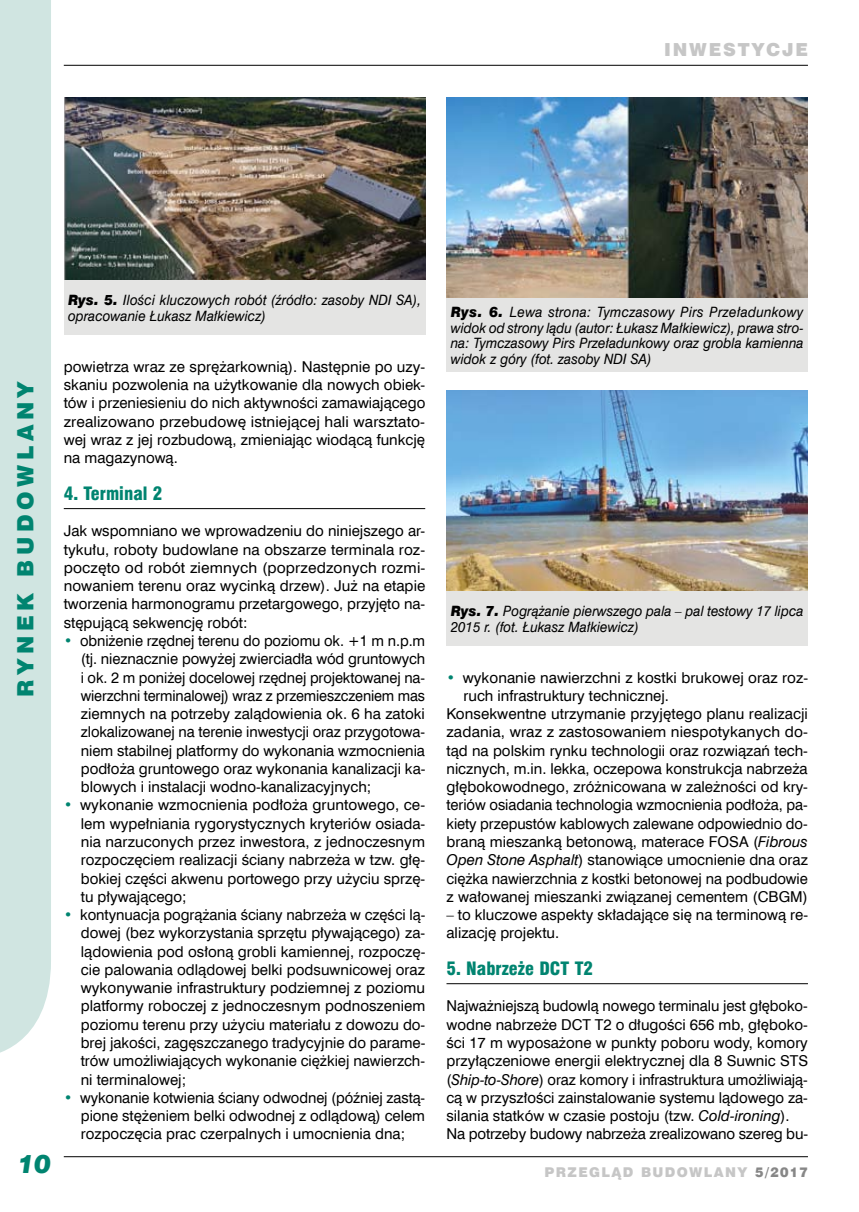
<style>
.page{position:relative;width:859px;height:1212px;background:#fff}
.page>*{position:absolute;margin:0;border:0;box-sizing:border-box;transform-origin:0 0}
.t1{font:italic 25.5px "Swis 721 Blk EU";color:#008470}
.t2{font:22.5px "Swis 721 Blk EU";color:#008470}
.t3{font:18px "Swis 721 Blk Cn EU";color:#008470}
.t4{font:18px "Swis 721 Blk EU";letter-spacing:.1em;color:#c6c6c6}
.t5{font:15px/18.3px "Swis 721 EU Normal";color:#000;text-align:justify}
.t6{font:14.25px/15.8px "Swis 721 EU Italic";color:#000;scale:.95 1}
.t7{font:13.5px "Swis 721 Blk EU";letter-spacing:.1em;color:#c6c6c6}
.s1{font-family:"Swis 721 Blk EU";font-style:italic}
.s2{color:#008470}
.s3{font-family:"Swis 721 EU Italic"}
.s4{color:#878787}
</style>
<div class="page">
<div style="left:0;top:0;width:51px;height:1053px;background:#d0e5e1"></div>
<hr style="left:64px;top:1156px;width:744px;height:1px;background:#000">
<hr style="left:64px;top:65px;width:744px;height:1px;background:#000">
<hr style="left:64px;top:508px;width:361px;height:1px;background:#000">
<hr style="left:446px;top:983px;width:362px;height:1px;background:#000">
<img style="left:64px;top:98px;width:361px;height:182px">
<img style="left:446px;top:98px;width:362px;height:201px">
<img style="left:446px;top:390px;width:362px;height:201px">
<div style="left:64px;top:280px;width:361px;height:55px;background:#e4e4e3"></div>
<div style="left:446px;top:299px;width:362px;height:73px;background:#e4e4e3"></div>
<div style="left:446px;top:591px;width:362px;height:55px;background:#e4e4e3"></div>
<p class="t4" style="left:664px;top:38px;width:26px">INWE</p>
<p class="t4" style="left:723px;top:38px;width:84px">STYCJE</p>
<h2 class="t2" style="left:11px;top:697px;width:316px;rotate:-90deg">RYNEK BUDOWLANY</h2>
<h1 class="t1" style="left:18px;top:1147px;width:35px">10</h1>
<p class="t6" style="left:68px;top:293px;width:373px"><span class="s1">Rys. 5.</span> Ilości kluczowych robót (źródło: zasoby NDI SA), opracowanie Łukasz Małkiewicz)</p>
<p class="t6" style="left:451px;top:304px;width:373px;text-align:justify"><span class="s1">Rys. 6.</span> Lewa strona: Tymczasowy Pirs Przeładunkowy widok od strony lądu (autor: Łukasz Małkiewicz), prawa stro&shy;na: Tymczasowy Pirs Przeładunkowy oraz grobla kamienna widok z góry (fot. zasoby NDI SA)</p>
<p class="t5" style="left:64px;top:358px;width:363px">powietrza wraz ze sprężarkownią). Następnie po uzy&shy;skaniu pozwolenia na użytkowanie dla nowych obiek&shy;tów i przeniesieniu do nich aktywności zamawiającego zrealizowano przebudowę istniejącej hali warsztato&shy;wej wraz z jej rozbudową, zmieniając wiodącą funkcję na magazynową.</p>
<p class="t3" style="left:64px;top:482px;width:100px">4. Terminal 2</p>
<p class="t5" style="left:64px;top:522px;width:363px">Jak wspomniano we wprowadzeniu do niniejszego ar&shy;tykułu, roboty budowlane na obszarze terminala roz&shy;poczęto od robót ziemnych (poprzedzonych rozmi&shy;nowaniem terenu oraz wycinką drzew). Już na etapie tworzenia harmonogramu przetargowego, przyjęto na&shy;stępującą sekwencję robót:</p>
<p class="t5" style="left:81px;top:632px;width:346px;text-indent:-17px"><span class="s2">•</span> obniżenie rzędnej terenu do poziomu ok. +1 m n.p.m (tj. nieznacznie powyżej zwierciadła wód gruntowych i ok. 2 m poniżej docelowej rzędnej projektowanej na&shy;wierzchni terminalowej) wraz z przemieszczeniem mas ziemnych na potrzeby zalądowienia ok. 6 ha zatoki zlokalizowanej na terenie inwestycji oraz przygotowa&shy;niem stabilnej platformy do wykonania wzmocnienia podłoża gruntowego oraz wykonania kanalizacji ka&shy;blowych i instalacji wodno-kanalizacyjnych;</p>
<p class="t5" style="left:81px;top:796px;width:346px;text-indent:-17px"><span class="s2">•</span> wykonanie wzmocnienia podłoża gruntowego, ce&shy;lem wypełniania rygorystycznych kryteriów osiada&shy;nia narzuconych przez inwestora, z jednoczesnym rozpoczęciem realizacji ściany nabrzeża w tzw. głę&shy;bokiej części akwenu portowego przy użyciu sprzę&shy;tu pływającego;</p>
<p class="t5" style="left:81px;top:906px;width:346px;text-indent:-17px"><span class="s2">•</span> kontynuacja pogrążania ściany nabrzeża w części lą&shy;dowej (bez wykorzystania sprzętu pływającego) za&shy;lądowienia pod osłoną grobli kamiennej, rozpoczę&shy;cie palowania odlądowej belki podsuwnicowej oraz wykonywanie infrastruktury podziemnej z poziomu platformy roboczej z jednoczesnym podnoszeniem poziomu terenu przy użyciu materiału z dowozu do&shy;brej jakości, zagęszczanego tradycyjnie do parame&shy;trów umożliwiających wykonanie ciężkiej nawierzch&shy;ni terminalowej;</p>
<p class="t5" style="left:81px;top:1089px;width:346px;text-indent:-17px"><span class="s2">•</span> wykonanie kotwienia ściany odwodnej (później zastą&shy;pione stężeniem belki odwodnej z odlądową) celem rozpoczęcia prac czerpalnych i umocnienia dna;</p>
<p class="t6" style="left:451px;top:603px;width:373px"><span class="s1">Rys. 7.</span> Pogrążanie pierwszego pala – pal testowy 17 lipca<br>2015 r. (fot. Łukasz Małkiewicz)</p>
<p class="t5" style="left:446px;top:668px;width:363px"><span class="s2">•</span> wykonanie nawierzchni z kostki brukowej oraz roz-</p>
<p class="t5" style="left:463px;top:687px;width:207px">ruch infrastruktury technicznej.</p>
<p class="t5" style="left:446px;top:705px;width:363px">Konsekwentne utrzymanie przyjętego planu realizacji</p>
<p class="t5" style="left:446px;top:723px;width:363px">zadania, wraz z zastosowaniem niespotykanych do-</p>
<p class="t5" style="left:446px;top:742px;width:363px">tąd na polskim rynku technologii oraz rozwiązań tech-</p>
<p class="t5" style="left:446px;top:760px;width:363px">nicznych, m.in. lekka, oczepowa konstrukcja nabrzeża</p>
<p class="t5" style="left:446px;top:778px;width:363px">głębokowodnego, zróżnicowana w zależności od kry-</p>
<p class="t5" style="left:446px;top:796px;width:363px">teriów osiadania technologia wzmocnienia podłoża, pa-</p>
<p class="t5" style="left:446px;top:815px;width:363px">kiety przepustów kablowych zalewane odpowiednio do-</p>
<p class="t5" style="left:446px;top:833px;width:363px">braną mieszanką betonową, materace FOSA (<span class="s3">Fibrous</span></p>
<p class="t5" style="left:446px;top:851px;width:363px"><span class="s3">Open Stone Asphalt</span>) stanowiące umocnienie dna oraz</p>
<p class="t5" style="left:446px;top:869px;width:363px">ciężka nawierzchnia z kostki betonowej na podbudowie</p>
<p class="t5" style="left:446px;top:888px;width:363px">z wałowanej mieszanki związanej cementem (CBGM)</p>
<p class="t5" style="left:446px;top:906px;width:363px">– to kluczowe aspekty składające się na terminową re&shy;alizację projektu.</p>
<p class="t3" style="left:446px;top:957px;width:148px">5. Nabrzeże DCT T2</p>
<p class="t5" style="left:446px;top:997px;width:363px;text-align:left">Najważniejszą budowlą nowego terminalu jest głęboko&shy;wodne nabrzeże DCT T2 o długości 656 mb, głęboko&shy;ści 17 m wyposażone w punkty poboru wody, komory przyłączeniowe energii elektrycznej dla 8 Suwnic STS (<span class="s3">Ship-to-Shore</span>) oraz komory i infrastruktura umożliwiają&shy;cą w przyszłości zainstalowanie systemu lądowego za&shy;silania statków w czasie postoju (tzw. <span class="s3">Cold-ironing</span>).<br>Na potrzeby budowy nabrzeża zrealizowano szereg bu-</p>
<p class="t7" style="left:545px;top:1163px;width:265px">PRZEGLĄD BUDOWLANY <span class="s4">5/2017</span></p>
</div>
